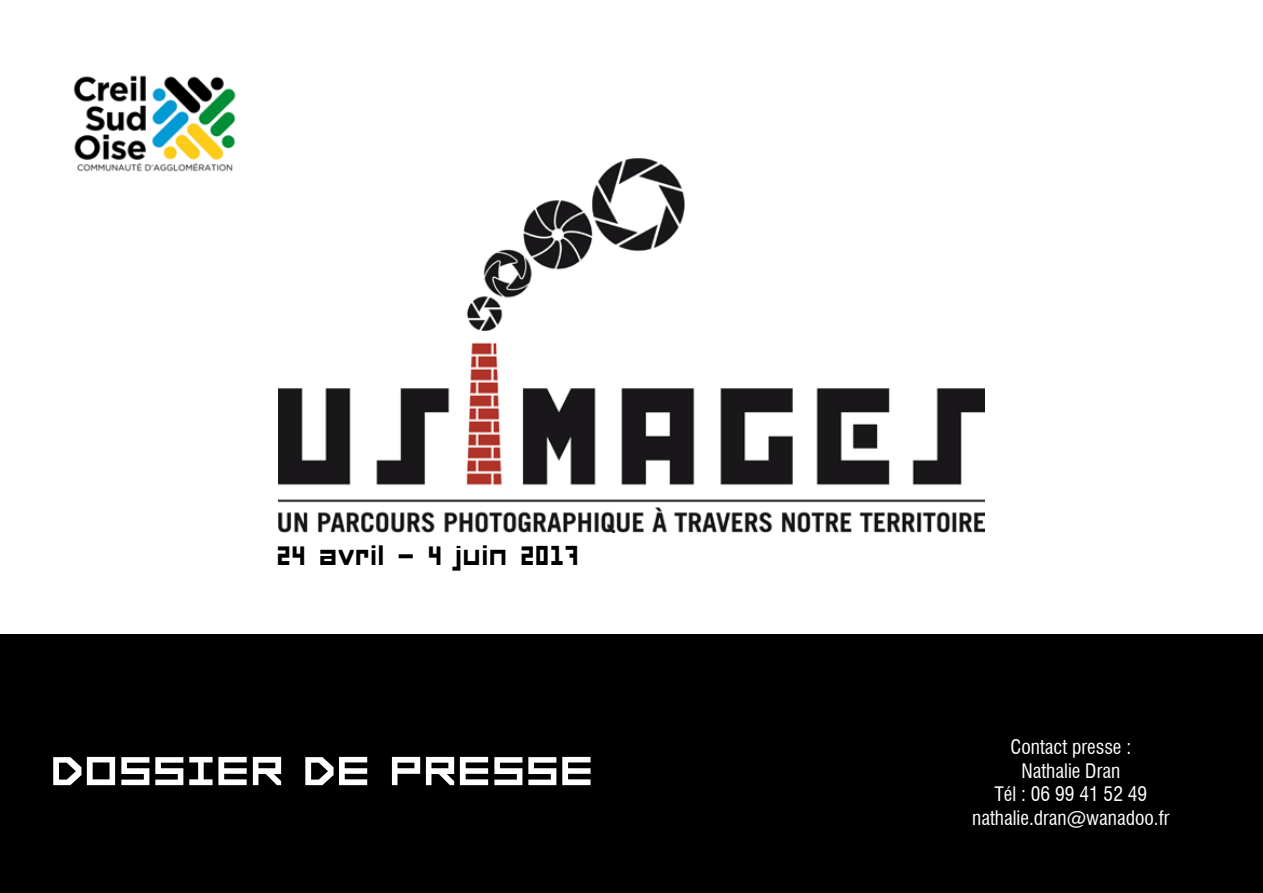
<style>
.page{position:relative;width:1263px;height:893px;background:#fff}
.page>*{position:absolute;margin:0;border:0;box-sizing:border-box;transform-origin:0 0}
.t1{font:54px "FORCED SQUARE";color:#fff}
.t2{font:36px "FORCED SQUARE";color:#000}
.t3{font:condensed 19.5px/23.4px "Swiss 721 BT";color:#fff;text-align:center}
</style>
<div class="page">
<div style="left:0;top:634px;width:1263px;height:259px;background:#000"></div>
<img style="left:278px;top:158px;width:707px;height:374px">
<img style="left:73px;top:75px;width:163px;height:97px">
<h2 class="t2" style="left:278px;top:539px;width:305px">24 avril - 4 juin 2017</h2>
<h1 class="t1" style="left:53px;top:746px;width:545px">Dossier de presse</h1>
<p class="t3" style="left:972px;top:736px;width:199px">Contact presse :<br>Nathalie Dran<br>Tél : 06 99 41 52 49 nathalie.dran@wanadoo.fr</p>
</div>
